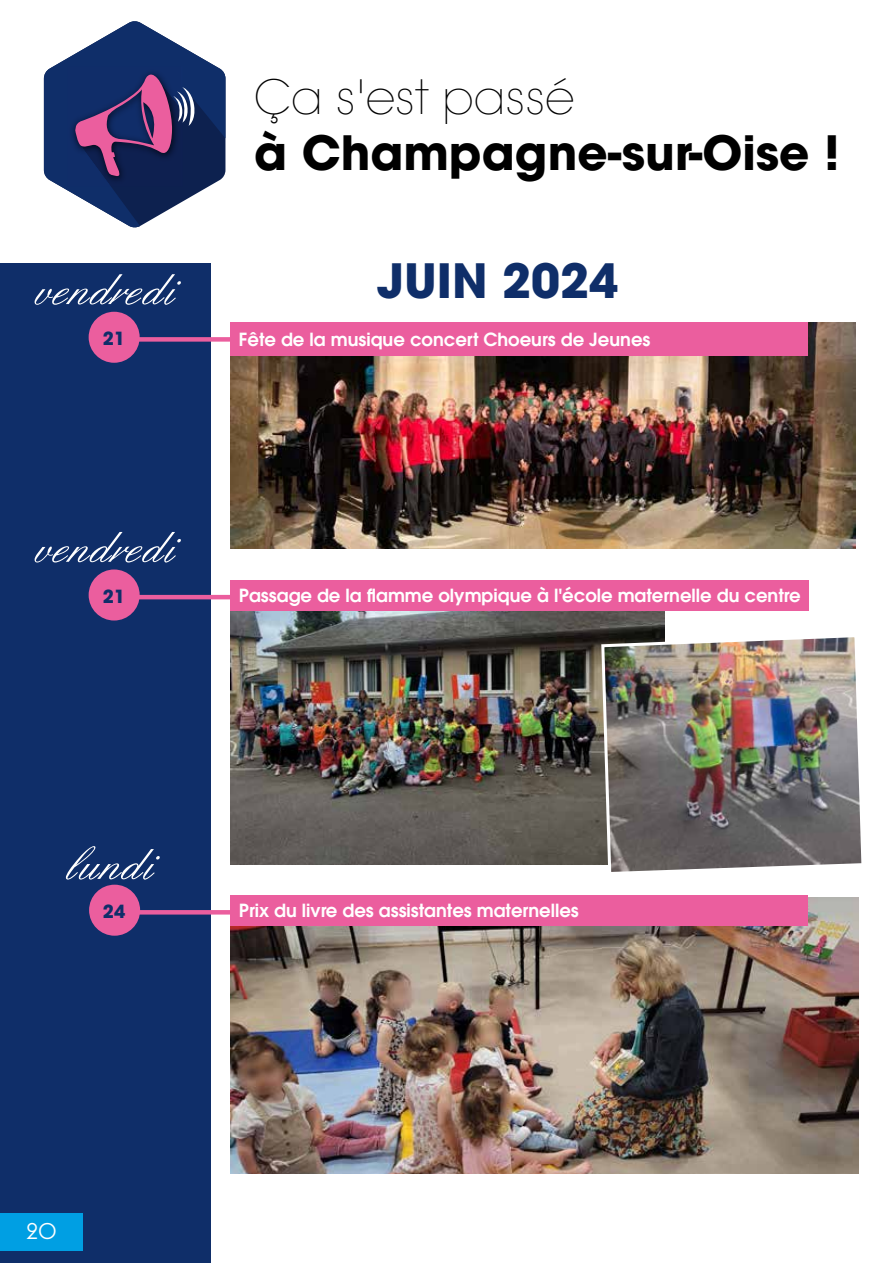
<style>
.page{position:relative;width:893px;height:1263px;background:#fff}
.page>*{position:absolute;margin:0;border:0;box-sizing:border-box;transform-origin:0 0}
.t1{font:51px "English 157 BT";color:#fff}
.t2{font:700 46.95px "ITC Avant Garde Std";color:#000}
.t3{font:200 46.95px "ITC Avant Garde Std";color:#000}
.t4{font:700 46.95px "ITC Avant Garde Std";color:#0f2e69}
.t5{font:300 22.5px "Euclid Flex";color:#fff}
.t6{font:600 18px "ITC Avant Garde Std";color:#fff}
.t7{font:700 18px "ITC Avant Garde Std";color:#0f2e69}
</style>
<div class="page">
<div style="left:0;top:263px;width:210px;height:1000px;background:#0f2e69"></div>
<svg style="left:44px;top:21px;width:181px;height:207px"></svg>
<div style="left:0;top:1213px;width:83px;height:38px;background:#009fe3"></div>
<img style="left:230px;top:322px;width:625px;height:226px">
<img style="left:230px;top:610px;width:434px;height:254px">
<img style="left:230px;top:897px;width:629px;height:277px">
<div style="left:89px;top:312px;width:51px;height:51px;background:#eb5e9e;border-radius:50%"></div>
<div style="left:89px;top:569px;width:51px;height:51px;background:#eb5e9e;border-radius:50%"></div>
<div style="left:119px;top:337px;width:253px;height:5px;background:#eb5e9e"></div>
<hr style="left:119px;top:595px;width:253px;height:4px;background:#eb5e9e">
<div style="left:89px;top:885px;width:51px;height:51px;background:#eb5e9e;border-radius:50%"></div>
<svg style="left:140px;top:910px;width:90px;height:4px"></svg>
<div style="left:230px;top:322px;width:578px;height:34px;background:#eb5e9e"></div>
<div style="left:230px;top:895px;width:578px;height:30px;background:#eb5e9e"></div>
<img style="left:600px;top:632px;width:262px;height:240px">
<div style="left:230px;top:580px;width:579px;height:30px;background:#eb5e9e"></div>
<h1 class="t1" style="left:43px;top:261px;width:144px">vendredi</h1>
<p class="t7" style="left:103px;top:326px;width:24px">21</p>
<h2 class="t3" style="left:254px;top:68px;width:322px">Ça s'est passé</h2>
<h2 class="t2" style="left:254px;top:121px;width:587px">à Champagne-sur-Oise !</h2>
<h2 class="t4" style="left:377px;top:249px;width:243px">JUIN 2024</h2>
<p class="t6" style="left:239px;top:327px;width:413px">Fête de la musique concert Choeurs de Jeunes</p>
<h1 class="t1" style="left:43px;top:519px;width:144px">vendredi</h1>
<p class="t7" style="left:103px;top:584px;width:24px">21</p>
<p class="t6" style="left:239px;top:583px;width:563px">Passage de la flamme olympique à l'école maternelle du centre</p>
<h1 class="t1" style="left:74px;top:836px;width:91px">lundi</h1>
<p class="t7" style="left:103px;top:899px;width:24px">24</p>
<p class="t6" style="left:239px;top:898px;width:341px">Prix du livre des assistantes maternelles</p>
<p class="t5" style="left:26px;top:1217px;width:32px">20</p>
</div>
